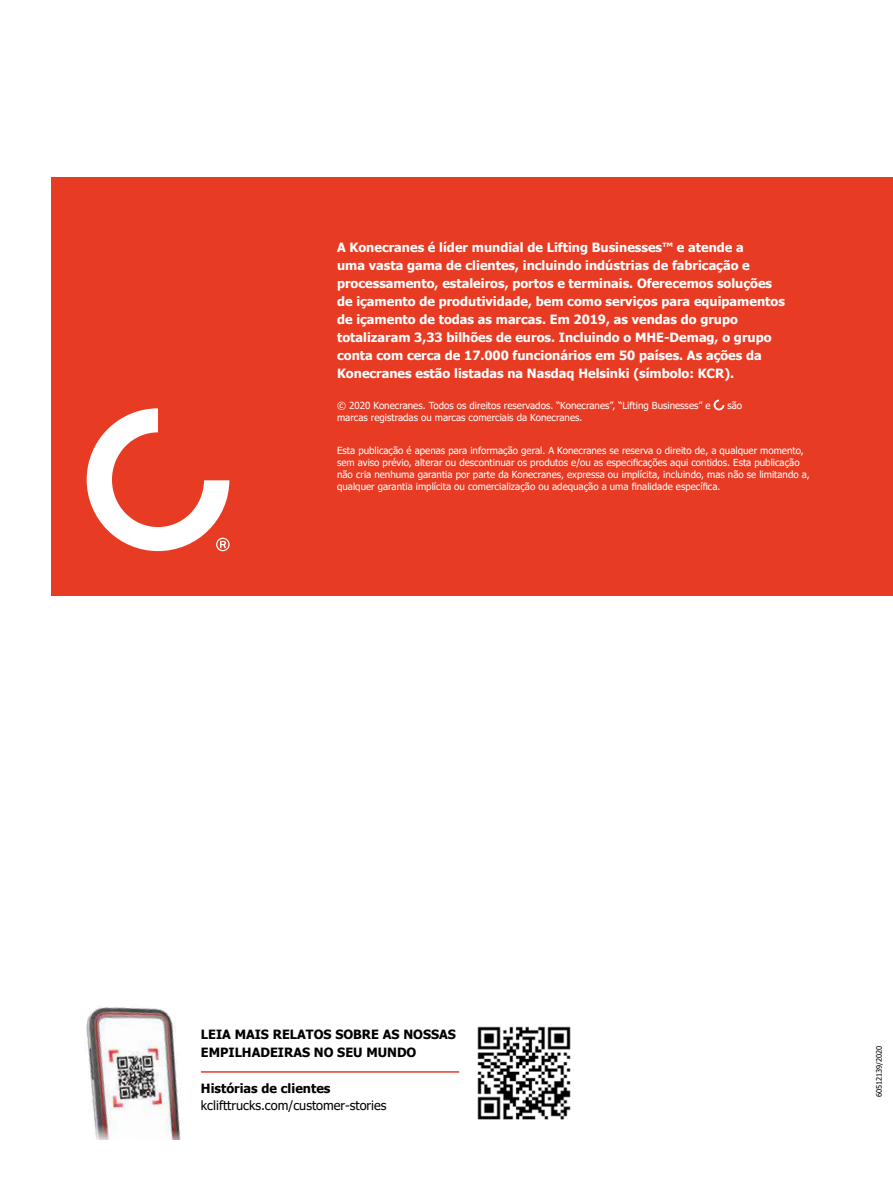
<style>
.page{position:relative;width:893px;height:1191px;background:#fff}
.page>*{position:absolute;margin:0;border:0;box-sizing:border-box;transform-origin:0 0}
.t1{font:700 12.75px/18px "Tahoma";color:#fff}
.t2{font:700 12.75px/17.2px "Tahoma";color:#000}
.t3{font:12.75px "Tahoma";color:#000}
.t4{font:9.75px/12px "Tahoma";color:#fff}
.t5{font:7.5px "Tahoma";color:#000}
</style>
<div class="page">
<div style="left:51px;top:177px;width:842px;height:418px;background:#e73b23"></div>
<svg style="left:87px;top:408px;width:143px;height:143px"></svg>
<img style="left:85px;top:1007px;width:123px;height:133px">
<hr style="left:201px;top:1071px;width:258px;height:1px;background:#e73b23">
<img style="left:477px;top:1026px;width:94px;height:94px">
<svg style="left:714px;top:399px;width:10px;height:11px"></svg>
<p class="t1" style="left:337px;top:239px;width:449px">A Konecranes é líder mundial de Lifting Businesses™ e atende a<br>uma vasta gama de clientes, incluindo indústrias de fabricação e processamento, estaleiros, portos e terminais. Oferecemos soluções de içamento de produtividade, bem como serviços para equipamentos de içamento de todas as marcas. Em 2019, as vendas do grupo totalizaram 3,33 bilhões de euros. Incluindo o MHE-Demag, o grupo conta com cerca de 17.000 funcionários em 50 países. As ações da Konecranes estão listadas na Nasdaq Helsinki (símbolo: KCR).</p>
<p class="t4" style="left:337px;top:400px;width:375px">© 2020 Konecranes. Todos os direitos reservados. “Konecranes”, “Lifting Businesses” e</p>
<p class="t4" style="left:727px;top:400px;width:16px">são</p>
<p class="t4" style="left:337px;top:412px;width:247px">marcas registradas ou marcas comerciais da Konecranes.</p>
<p class="t4" style="left:337px;top:445px;width:474px">Esta publicação é apenas para informação geral. A Konecranes se reserva o direito de, a qualquer momento, sem aviso prévio, alterar ou descontinuar os produtos e/ou as especificações aqui contidos. Esta publicação não cria nenhuma garantia por parte da Konecranes, expressa ou implícita, incluindo, mas não se limitando a, qualquer garantia implícita ou comercialização ou adequação a uma finalidade específica.</p>
<h1 class="t2" style="left:201px;top:1026px;width:257px">LEIA MAIS RELATOS SOBRE AS NOSSAS<br>EMPILHADEIRAS NO SEU MUNDO</h1>
<h1 class="t2" style="left:201px;top:1080px;width:131px">Histórias de clientes</h1>
<h1 class="t3" style="left:201px;top:1097px;width:187px">kclifttrucks.com/customer-stories</h1>
<p class="t5" style="left:874px;top:1097px;width:53px;rotate:-90deg">60512139/2020</p>
</div>
